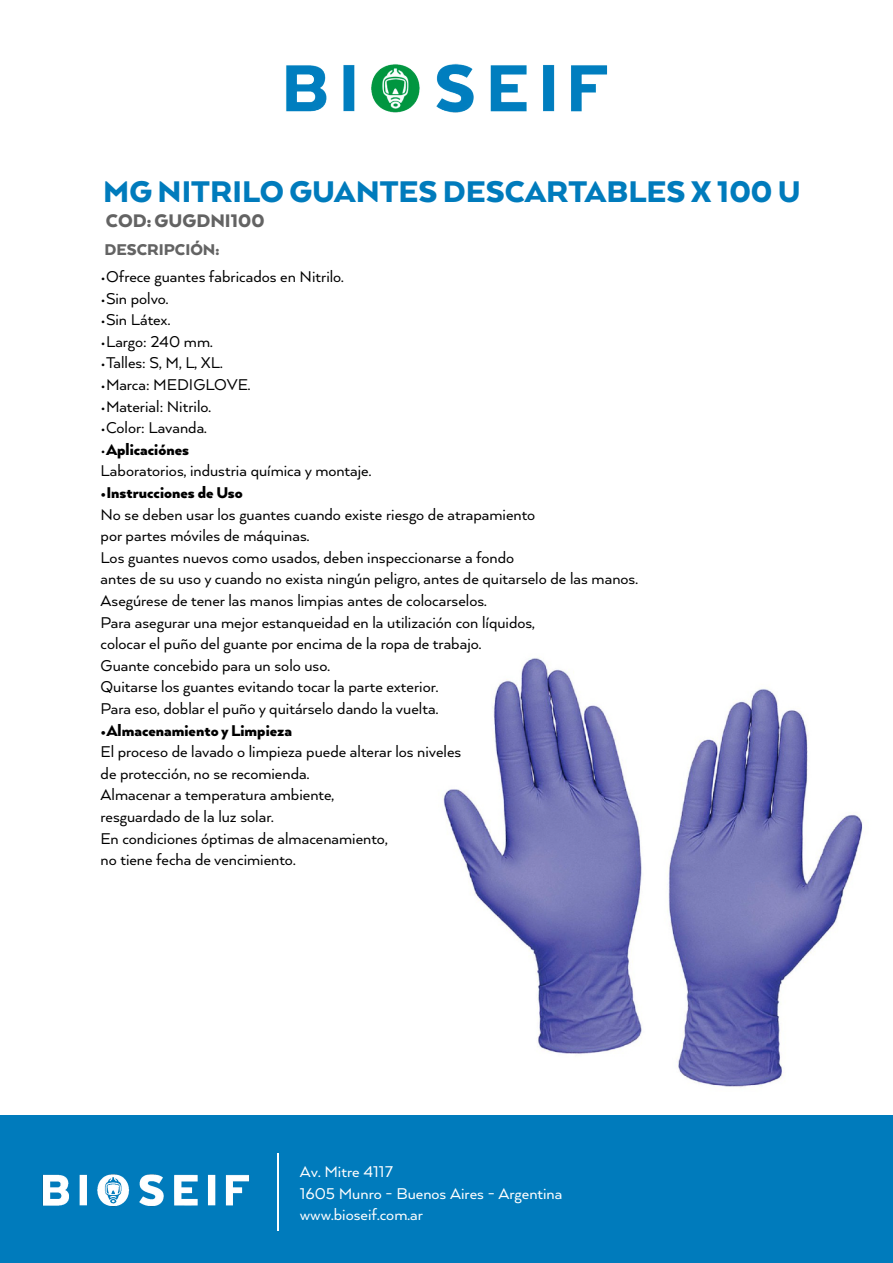
<style>
.page{position:relative;width:893px;height:1263px;background:#fff}
.page>*{position:absolute;margin:0;border:0;box-sizing:border-box;transform-origin:0 0}
.t1{font:900 34.5px "Arquitecta";color:#007bbc}
.t2{font:900 21px "Arquitecta";color:#636363}
.t3{font:18px/21.6px "Arquitecta";color:#000}
.t4{font:18px/21.6px "Arquitecta";color:#fff}
.t5{font:900 18px "Arquitecta";color:#000}
.t6{font:900 18px "Arquitecta";color:#636363}
.s1{font-weight:900}
</style>
<div class="page">
<img style="left:442px;top:658px;width:421px;height:430px">
<div style="left:0;top:1115px;width:893px;height:148px;background:#007bbc"></div>
<img style="left:42px;top:1174px;width:208px;height:33px">
<hr style="left:277px;top:1154px;width:2px;height:77px;background:#fff">
<img style="left:286px;top:63px;width:322px;height:50px">
<h1 class="t1" style="left:103px;top:170px;width:699px">MG NITRILO GUANTES DESCARTABLES X 100 U</h1>
<p class="t2" style="left:106px;top:207px;width:160px">COD: GUGDNI100</p>
<p class="t6" style="left:104px;top:238px;width:116px">DESCRIPCIÓN:</p>
<p class="t3" style="left:101px;top:265px;width:245px">•Ofrece guantes fabricados en Nitrilo.</p>
<p class="t3" style="left:101px;top:287px;width:69px">•Sin polvo.</p>
<p class="t3" style="left:101px;top:308px;width:71px">•Sin Látex.</p>
<p class="t3" style="left:101px;top:330px;width:114px">•Largo: 240 mm.</p>
<p class="t3" style="left:101px;top:351px;width:124px">•Talles: S, M, L, XL.</p>
<p class="t3" style="left:101px;top:373px;width:151px">•Marca: MEDIGLOVE.</p>
<p class="t3" style="left:101px;top:395px;width:112px">•Material: Nitrilo.</p>
<p class="t3" style="left:101px;top:416px;width:108px">•Color: Lavanda.</p>
<p class="t3" style="left:101px;top:438px;width:272px">•<span class="s1">Aplicaciónes<br></span>Laboratorios, industria química y montaje.</p>
<p class="t5" style="left:101px;top:481px;width:144px">•Instrucciones de Uso</p>
<p class="t3" style="left:101px;top:503px;width:539px">No se deben usar los guantes cuando existe riesgo de atrapamiento<br>por partes móviles de máquinas.<br>Los guantes nuevos como usados, deben inspeccionarse a fondo<br>antes de su uso y cuando no exista ningún peligro, antes de quitarselo de las manos.<br>Asegúrese de tener las manos limpias antes de colocarselos.<br>Para asegurar una mejor estanqueidad en la utilización con líquidos,<br>colocar el puño del guante por encima de la ropa de trabajo.<br>Guante concebido para un solo uso.<br>Quitarse los guantes evitando tocar la parte exterior.<br>Para eso, doblar el puño y quitárselo dando la vuelta.</p>
<p class="t5" style="left:101px;top:719px;width:193px">•Almacenamiento y Limpieza</p>
<p class="t3" style="left:101px;top:740px;width:362px">El proceso de lavado o limpieza puede alterar los niveles de protección, no se recomienda.<br>Almacenar a temperatura ambiente,<br>resguardado de la luz solar.<br>En condiciones óptimas de almacenamiento,<br>no tiene fecha de vencimiento.</p>
<p class="t4" style="left:300px;top:1160px;width:264px">Av. Mitre 4117<br>1605 Munro - Buenos Aires - Argentina www.bioseif.com.ar</p>
</div>
